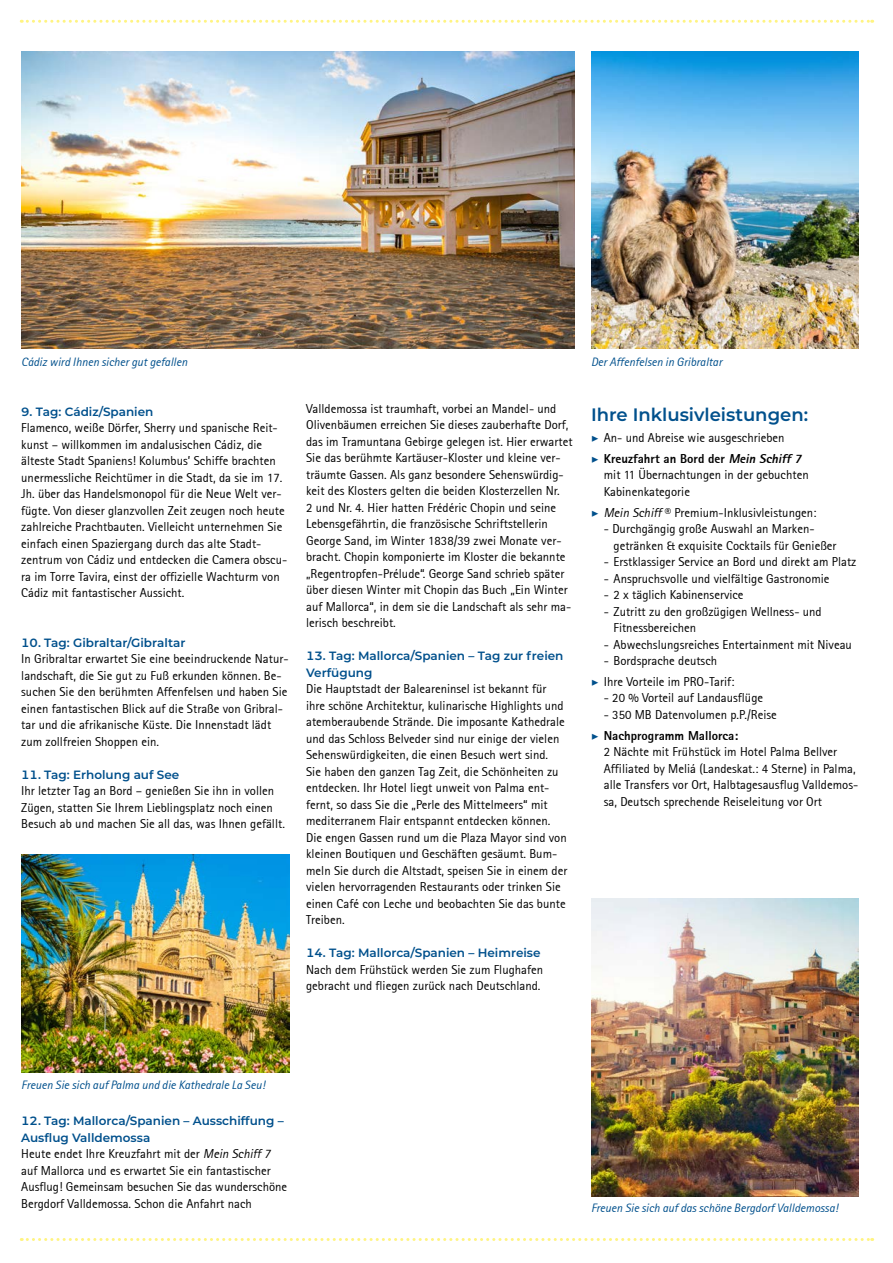
<style>
.page{position:relative;width:893px;height:1263px;background:#fff}
.page>*{position:absolute;margin:0;border:0;box-sizing:border-box;transform-origin:0 0}
.t1{font:600 18px "Montserrat";color:#00508c}
.t2{font:12.75px/16.5px "Rotis Sans Serif";color:#000}
.t3{font:600 12px/16.5px "Montserrat";color:#00508c}
.t4{font:italic 12px "Rotis Sans Serif";color:#00508c}
.s1{font-family:"Minion Pro";font-weight:700;font-style:italic;color:#00508c}
.s2{font-weight:800}
.s3{font-weight:800;font-style:italic}
.s4{font-style:italic}
</style>
<div class="page">
<svg style="left:21px;top:20px;width:852px;height:3px"></svg>
<svg style="left:21px;top:1238px;width:852px;height:3px"></svg>
<img style="left:21px;top:51px;width:553px;height:298px">
<img style="left:591px;top:51px;width:268px;height:297px">
<img style="left:21px;top:855px;width:268px;height:218px">
<img style="left:591px;top:898px;width:268px;height:298px">
<p class="t4" style="left:21px;top:354px;width:168px">Cádiz wird Ihnen sicher gut gefallen</p>
<p class="t4" style="left:591px;top:354px;width:133px">Der Affenfelsen in Gribraltar</p>
<h1 class="t1" style="left:591px;top:402px;width:219px">Ihre Inklusivleistungen:</h1>
<p class="t2" style="left:591px;top:427px;width:215px;line-height:20.7px"><span class="s1">▶</span> An- und Abreise wie ausgeschrieben<br><span class="s1">▶</span> <span class="s2">Kreuzfahrt an Bord der</span> <span class="s3">Mein Schiff 7</span></p>
<p class="t2" style="left:604px;top:467px;width:206px">mit 11 Übernachtungen in der gebuchten<br>Kabinenkategorie</p>
<p class="t2" style="left:591px;top:504px;width:227px"><span class="s1">▶</span> <span class="s4">Mein Schiff</span>® Premium-Inklusivleistungen:</p>
<p class="t2" style="left:614px;top:520px;width:225px;text-indent:-10px">- Durchgängig große Auswahl an Marken&shy;getränken &amp; exquisite Cocktails für Genießer</p>
<p class="t2" style="left:604px;top:553px;width:254px">- Erstklassiger Service an Bord und direkt am Platz</p>
<p class="t2" style="left:604px;top:570px;width:227px">- Anspruchsvolle und vielfältige Gastronomie</p>
<p class="t2" style="left:604px;top:586px;width:141px">- 2 x täglich Kabinenservice</p>
<p class="t2" style="left:614px;top:603px;width:210px;text-indent:-10px">- Zutritt zu den großzügigen Wellness- und<br>Fitnessbereichen</p>
<p class="t2" style="left:604px;top:636px;width:250px">- Abwechslungsreiches Entertainment mit Niveau</p>
<p class="t2" style="left:591px;top:650px;width:145px;line-height:20.7px;text-align:center">- Bordsprache deutsch<br><span class="s1">▶</span> Ihre Vorteile im PRO-Tarif:</p>
<p class="t2" style="left:604px;top:690px;width:161px">- 20 % Vorteil auf Landausflüge</p>
<p class="t2" style="left:591px;top:704px;width:187px;line-height:20.7px;text-indent:13px">- 350 MB Datenvolumen p.P./Reise <span class="s1">▶</span> <span class="s2">Nachprogramm Mallorca:</span></p>
<p class="t2" style="left:604px;top:743px;width:256px">2 Nächte mit Frühstück im Hotel Palma Bellver Affiliated by Meliá (Landeskat.: 4 Sterne) in Palma, alle Transfers vor Ort, Halbtagesausflug Valldemos&shy;sa, Deutsch sprechende Reiseleitung vor Ort</p>
<p class="t2" style="left:306px;top:400px;width:268px">Valldemossa ist traumhaft, vorbei an Mandel- und Olivenbäumen erreichen Sie dieses zauberhafte Dorf, das im Tramuntana Gebirge gelegen ist. Hier erwartet Sie das berühmte Kartäuser-Kloster und kleine ver&shy;träumte Gassen. Als ganz besondere Sehenswürdig&shy;keit des Klosters gelten die beiden Klosterzellen Nr.<br>2 und Nr. 4. Hier hatten Frédéric Chopin und seine Lebensgefährtin, die französische Schriftstellerin George Sand, im Winter 1838/39 zwei Monate ver&shy;bracht. Chopin komponierte im Kloster die bekannte „Regentropfen-Prélude“. George Sand schrieb später über diesen Winter mit Chopin das Buch „Ein Winter auf Mallorca“, in dem sie die Landschaft als sehr ma&shy;lerisch beschreibt.</p>
<p class="t3" style="left:306px;top:647px;width:259px">13. Tag: Mallorca/Spanien – Tag zur freien<br>Verfügung</p>
<p class="t2" style="left:306px;top:681px;width:263px">Die Hauptstadt der Baleareninsel ist bekannt für ihre schöne Architektur, kulinarische Highlights und atemberaubende Strände. Die imposante Kathedrale und das Schloss Belveder sind nur einige der vielen Sehenswürdigkeiten, die einen Besuch wert sind.<br>Sie haben den ganzen Tag Zeit, die Schönheiten zu entdecken. Ihr Hotel liegt unweit von Palma ent&shy;fernt, so dass Sie die „Perle des Mittelmeers“ mit mediterranem Flair entspannt entdecken können.<br>Die engen Gassen rund um die Plaza Mayor sind von kleinen Boutiquen und Geschäften gesäumt. Bum&shy;meln Sie durch die Altstadt, speisen Sie in einem der vielen hervorragenden Restaurants oder trinken Sie einen Café con Leche und beobachten Sie das bunte Treiben.</p>
<p class="t3" style="left:306px;top:944px;width:236px">14. Tag: Mallorca/Spanien – Heimreise</p>
<p class="t2" style="left:306px;top:961px;width:238px">Nach dem Frühstück werden Sie zum Flughafen gebracht und fliegen zurück nach Deutschland.</p>
<p class="t3" style="left:21px;top:403px;width:134px">9. Tag: Cádiz/Spanien</p>
<p class="t2" style="left:21px;top:419px;width:267px">Flamenco, weiße Dörfer, Sherry und spanische Reit&shy;kunst – willkommen im andalusischen Cádiz, die älteste Stadt Spaniens! Kolumbus’ Schiffe brachten unermessliche Reichtümer in die Stadt, da sie im 17.<br>Jh. über das Handelsmonopol für die Neue Welt ver&shy;fügte. Von dieser glanzvollen Zeit zeugen noch heute zahlreiche Prachtbauten. Vielleicht unternehmen Sie einfach einen Spaziergang durch das alte Stadt&shy;zentrum von Cádiz und entdecken die Camera obscu&shy;ra im Torre Tavira, einst der offizielle Wachturm von Cádiz mit fantastischer Aussicht.</p>
<p class="t3" style="left:21px;top:634px;width:166px">10. Tag: Gibraltar/Gibraltar</p>
<p class="t2" style="left:21px;top:650px;width:269px">In Gribraltar erwartet Sie eine beeindruckende Natur&shy;landschaft, die Sie gut zu Fuß erkunden können. Be&shy;suchen Sie den berühmten Affenfelsen und haben Sie einen fantastischen Blick auf die Straße von Gribral&shy;tar und die afrikanische Küste. Die Innenstadt lädt zum zollfreien Shoppen ein.</p>
<p class="t3" style="left:21px;top:766px;width:160px">11. Tag: Erholung auf See</p>
<p class="t2" style="left:21px;top:782px;width:265px">Ihr letzter Tag an Bord – genießen Sie ihn in vollen<br>Zügen, statten Sie Ihrem Lieblingsplatz noch einen<br>Besuch ab und machen Sie all das, was Ihnen gefällt.</p>
<p class="t4" style="left:21px;top:1077px;width:245px">Freuen Sie sich auf Palma und die Kathedrale La Seu!</p>
<p class="t3" style="left:21px;top:1112px;width:264px">12. Tag: Mallorca/Spanien – Ausschiffung –<br>Ausflug Valldemossa</p>
<p class="t2" style="left:21px;top:1145px;width:268px">Heute endet Ihre Kreuzfahrt mit der <span class="s4">Mein Schiff7 </span>auf Mallorca und es erwartet Sie ein fantastischer Ausflug! Gemeinsam besuchen Sie das wunderschöne Bergdorf Valldemossa. Schon die Anfahrt nach</p>
<p class="t4" style="left:591px;top:1201px;width:249px">Freuen Sie sich auf das schöne Bergdorf Valldemossa!</p>
</div>
